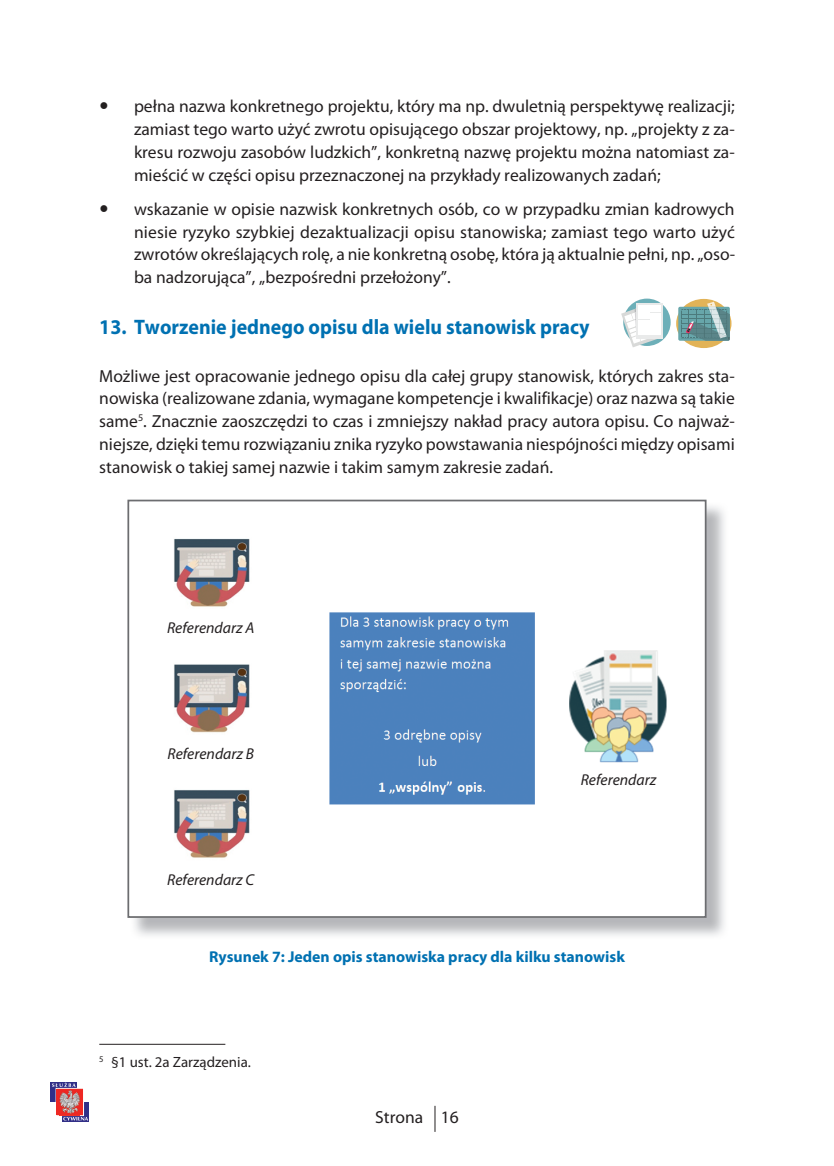
<style>
.page{position:relative;width:834px;height:1166px;background:#fff}
.page>*{position:absolute;margin:0;border:0;box-sizing:border-box;transform-origin:0 0}
.t1{font:700 21px "Myriad Pro";color:#0071b2;scale:.95 1}
.t2{font:17.5px/22.8px "Myriad Pro";color:#231f20;text-align:justify}
.t3{font:700 15.75px "Myriad Pro";color:#0071b2}
.t4{font:italic 15.75px "Myriad Pro";color:#231f20}
.t5{font:14.88px "Myriad Pro";color:#231f20}
</style>
<div class="page">
<svg style="left:62px;top:1102px;width:27px;height:19px"></svg>
<div style="left:50px;top:1082px;width:27px;height:20px;background:#312f87"></div>
<svg style="left:52px;top:1082px;width:36px;height:38px"></svg>
<svg style="left:434px;top:1106px;width:1px;height:26px"></svg>
<div style="left:623px;top:299px;width:47px;height:47px;background:#6dafb8;border-radius:50%"></div>
<div style="left:636px;top:303px;width:26px;height:36px;background:linear-gradient(to bottom,#fff,#f6f6f6)"></div>
<svg style="left:621px;top:305px;width:39px;height:42px"></svg>
<div style="left:646px;top:306px;width:14px;height:6px;background:#fff"></div>
<svg style="left:676px;top:299px;width:55px;height:49px"></svg>
<div style="left:678px;top:307px;width:51px;height:34px;background:#67a6aa;border-radius:2px"></div>
<svg style="left:681px;top:302px;width:48px;height:40px"></svg>
<img style="left:134px;top:502px;width:591px;height:434px">
<img style="left:134px;top:503px;width:569px;height:412px">
<div style="left:127px;top:500px;width:579px;height:418px;border:2px solid #6c6d70"></div>
<hr style="left:99px;top:1044px;width:126px;height:1px;background:#231f20">
<p class="t2" style="left:134px;top:95px;width:602px">pełna nazwa konkretnego projektu, który ma np dwuletnią perspektywę realizacji; zamiast tego warto użyć zwrotu opisującego obszar projektowy, np „projekty z za&shy;kresu rozwoju zasobów ludzkich”, konkretną nazwę projektu można natomiast za&shy;mieścić w części opisu przeznaczonej na przykłady realizowanych zadań;</p>
<p class="t2" style="left:134px;top:197px;width:602px">wskazanie w opisie nazwisk konkretnych osób, co w przypadku zmian kadrowych niesie ryzyko szybkiej dezaktualizacji opisu stanowiska; zamiast tego warto użyć zwrotów określających rolę, a nie konkretną osobę, która ją aktualnie pełni, np „oso&shy;ba nadzorująca”, „bezpośredni przełożony”</p>
<p class="t1" style="left:99px;top:314px;width:517px">13. Tworzenie jednego opisu dla wielu stanowisk pracy</p>
<p class="t2" style="left:99px;top:364px;width:637px">Możliwe jest opracowanie jednego opisu dla całej grupy stanowisk, których zakres sta&shy;nowiska (realizowane zdania, wymagane kompetencje i kwalifikacje) oraz nazwa są takie same<sup>5</sup> Znacznie zaoszczędzi to czas i zmniejszy nakład pracy autora opisu Co najważ&shy;niejsze, dzięki temu rozwiązaniu znika ryzyko powstawania niespójności między opisami stanowisk o takiej samej nazwie i takim samym zakresie zadań</p>
<p class="t4" style="left:167px;top:618px;width:89px">Referendarz A</p>
<p class="t4" style="left:167px;top:744px;width:88px">Referendarz B</p>
<p class="t4" style="left:167px;top:870px;width:89px">Referendarz C</p>
<p class="t4" style="left:580px;top:769px;width:77px">Referendarz</p>
<p class="t3" style="left:209px;top:946px;width:417px">Rysunek 7: Jeden opis stanowiska pracy dla kilku stanowisk</p>
<p class="t5" style="left:99px;top:1052px;width:150px"><sup>5</sup> §1 ust 2a Zarządzenia</p>
<p class="t2" style="left:375px;top:1105px;width:85px">Strona 16</p>
</div>
